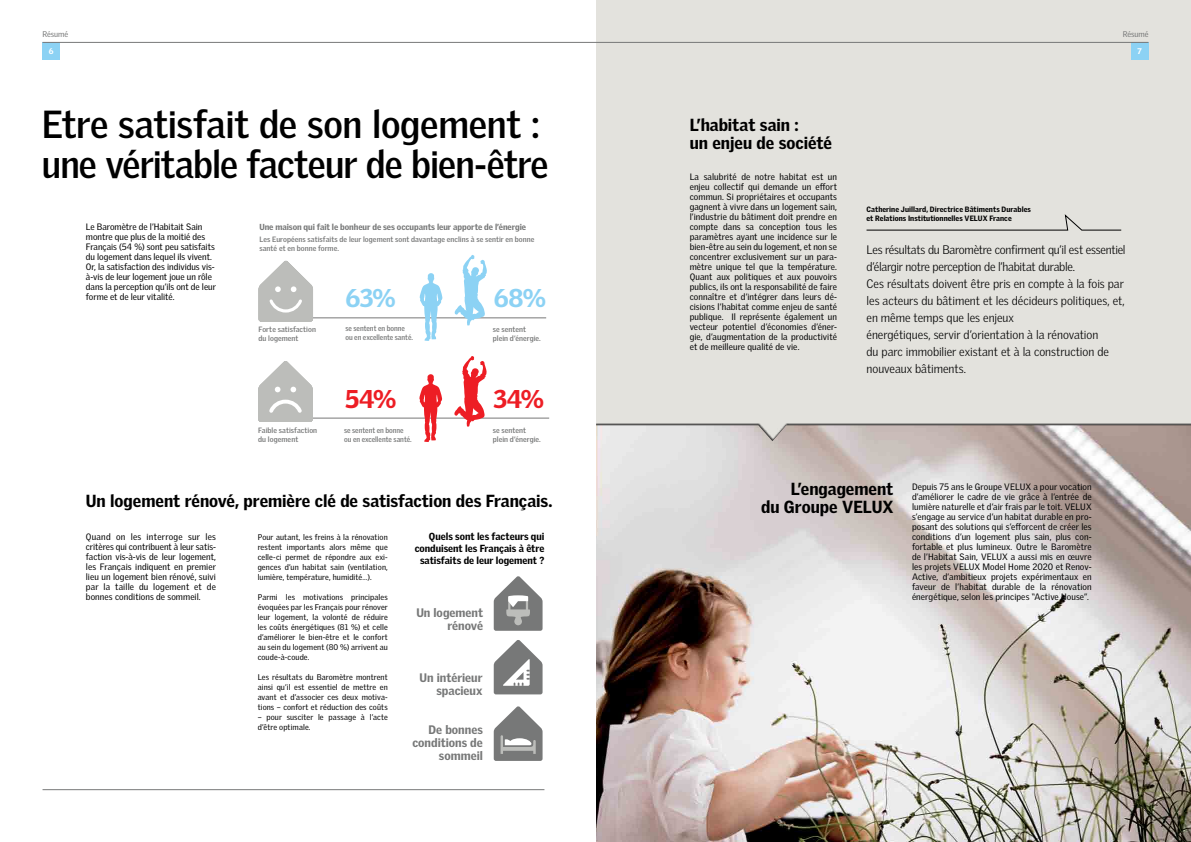
<style>
.page{position:relative;width:1191px;height:842px;background:#fff}
.page>*{position:absolute;margin:0;border:0;box-sizing:border-box;transform-origin:0 0}
.t1{font:700 38px/40px "Velux Gothic";letter-spacing:-.02em;color:#000}
.t2{font:900 25px "Velux Gothic";color:#8cd2f4}
.t3{font:900 25px "Velux Gothic";color:#ed1d24}
.t4{font:900 17px/18px "Velux Gothic";color:#000}
.t5{font:300 12px/17px "Velux Gothic";letter-spacing:-.005em;color:#000}
.t6{font:900 12px/13px "Velux Gothic";color:#777878;text-align:right}
.t7{font:900 10px/12px "Velux Gothic";letter-spacing:-.005em;color:#000;text-align:right}
.t8{font:9px/10px "Velux Gothic";color:#000;text-align:justify}
.t9{font:900 8.5px "Velux Gothic";letter-spacing:-.005em;color:#777878}
.t10{font:8px/10px "Velux Gothic";letter-spacing:.015em;color:#000;text-align:justify}
.t11{font:8px "Velux Gothic";letter-spacing:-.01em;color:#777878}
.t12{font:900 8px "Velux Gothic";color:#fff}
.t13{font:700 7.5px/9px "Velux Gothic";letter-spacing:.005em;color:#777878}
.t14{font:900 7.5px/9px "Velux Gothic";letter-spacing:.005em;color:#000}
.t15{font:700 7.5px/9px "Velux Gothic";letter-spacing:.005em;color:#777878;scale:.95 1}
</style>
<div class="page">
<div style="left:596px;top:0;width:595px;height:842px;background:#e3e2dd"></div>
<div style="left:43px;top:43px;width:17px;height:17px;background:#8cd2f4"></div>
<div style="left:1130px;top:43px;width:18px;height:17px;background:#8cd2f4"></div>
<img style="left:596px;top:425px;width:595px;height:417px">
<hr style="left:43px;top:42px;width:1105px;height:1px;background:#777878">
<hr style="left:43px;top:789px;width:501px;height:1px;background:#777878">
<hr style="left:311px;top:318px;width:235px;height:1px;background:#777878">
<svg style="left:258px;top:260px;width:55px;height:62px"></svg>
<svg style="left:419px;top:273px;width:23px;height:68px"></svg>
<svg style="left:454px;top:255px;width:33px;height:71px"></svg>
<svg style="left:494px;top:640px;width:48px;height:54px"></svg>
<svg style="left:494px;top:706px;width:48px;height:55px"></svg>
<svg style="left:494px;top:576px;width:48px;height:55px"></svg>
<hr style="left:311px;top:418px;width:238px;height:1px;background:#777878">
<svg style="left:258px;top:361px;width:55px;height:61px"></svg>
<svg style="left:419px;top:374px;width:23px;height:68px"></svg>
<svg style="left:454px;top:356px;width:32px;height:71px"></svg>
<svg style="left:866px;top:214px;width:256px;height:17px"></svg>
<p class="t11" style="left:43px;top:29px;width:27px">Résumé</p>
<p class="t11" style="left:1122px;top:29px;width:27px">Résumé</p>
<p class="t12" style="left:49px;top:46px;width:6px">6</p>
<p class="t12" style="left:1137px;top:46px;width:6px">7</p>
<h1 class="t1" style="left:42px;top:104px;width:508px">Etre satisfait de son logement : une véritable facteur de bien-être</h1>
<p class="t8" style="left:86px;top:222px;width:132px;text-align:left">Le Baromètre de l’Habitait Sain montre que plus de la moitié des Français (54 %) sont peu satisfaits du logement dans lequel ils vivent.<br>Or, la satisfaction des individus vis&shy;à-vis de leur logement joue un rôle dans la perception qu’ils ont de leur forme et de leur vitalité.</p>
<p class="t9" style="left:259px;top:222px;width:268px">Une maison qui fait le bonheur de ses occupants leur apporte de l’énergie</p>
<p class="t13" style="left:259px;top:235px;width:276px">Les Européens satisfaits de leur logement sont davantage enclins à se sentir en bonne santé et en bonne forme.</p>
<p class="t13" style="left:258px;top:325px;width:59px">Forte satisfaction du logement</p>
<p class="t13" style="left:258px;top:425px;width:60px">Faible satisfaction du logement</p>
<h2 class="t2" style="left:345px;top:282px;width:52px">63%</h2>
<h2 class="t2" style="left:494px;top:282px;width:54px">68%</h2>
<p class="t15" style="left:345px;top:324px;width:73px">se sentent en bonne ou en excellente santé.</p>
<p class="t13" style="left:493px;top:324px;width:50px">se sentent plein d’énergie.</p>
<h2 class="t3" style="left:345px;top:383px;width:53px">54%</h2>
<h2 class="t3" style="left:493px;top:383px;width:52px">34%</h2>
<p class="t13" style="left:493px;top:425px;width:50px">se sentent plein d’énergie.</p>
<p class="t15" style="left:344px;top:426px;width:73px">se sentent en bonne ou en excellente santé.</p>
<h3 class="t4" style="left:86px;top:492px;width:468px">Un logement rénové, première clé de satisfaction des Français.</h3>
<p class="t7" style="left:415px;top:530px;width:131px">Quels sont les facteurs qui conduisent les Français à être satisfaits de leur logement ?</p>
<p class="t8" style="left:86px;top:532px;width:132px">Quand on les interroge sur les critères qui contribuent à leur satis&shy;faction vis-à-vis de leur logement, les Français indiquent en premier lieu un logement bien rénové, suivi par la taille du logement et de bonnes conditions de sommeil.</p>
<p class="t10" style="left:258px;top:532px;width:132px">Pour autant, les freins à la rénovation restent importants alors même que celle-ci permet de répondre aux exi&shy;gences d’un habitat sain (ventilation, lumière, température, humidité…).</p>
<p class="t10" style="left:258px;top:592px;width:132px">Parmi les motivations principales évoquées par les Français pour rénover leur logement, la volonté de réduire les coûts énergétiques (81 %) et celle d’améliorer le bien-être et le confort au sein du logement (80 %) arrivent au coude-à-coude.</p>
<p class="t10" style="left:258px;top:672px;width:132px">Les résultats du Baromètre montrent ainsi qu’il est essentiel de mettre en avant et d’associer ces deux motiva&shy;tions – confort et réduction des coûts</p>
<p class="t10" style="left:258px;top:712px;width:132px">– pour susciter le passage à l’acte d’être optimale.</p>
<h3 class="t6" style="left:416px;top:606px;width:68px">Un logement rénové</h3>
<h3 class="t6" style="left:419px;top:671px;width:64px">Un intérieur spacieux</h3>
<h3 class="t6" style="left:412px;top:723px;width:72px">De bonnes conditions de sommeil</h3>
<h3 class="t4" style="left:689px;top:115px;width:144px">L’habitat sain :<br>un enjeu de société</h3>
<p class="t8" style="left:689px;top:172px;width:149px">La salubrité de notre habitat est un enjeu collectif qui demande un effort commun. Si propriétaires et occupants gagnent à vivre dans un logement sain, l’industrie du bâtiment doit prendre en compte dans sa conception tous les paramètres ayant une incidence sur le bien-être au sein du logement, et non se concentrer exclusivement sur un para&shy;mètre unique tel que la température.<br>Quant aux politiques et aux pouvoirs publics, ils ont la responsabilité de faire connaître et d’intégrer dans leurs dé&shy;cisions l’habitat comme enjeu de santé publique. Il représente également un vecteur potentiel d’économies d’éner&shy;gie, d’augmentation de la productivité et de meilleure qualité de vie.</p>
<p class="t14" style="left:866px;top:204px;width:166px">Catherine Juillard, Directrice Bâtiments Durables et Relations Institutionnelles VELUX France</p>
<p class="t5" style="left:866px;top:241px;width:260px">Les résultats du Baromètre confirment qu’il est essentiel d’élargir notre perception de l’habitat durable.<br>Ces résultats doivent être pris en compte à la fois par les acteurs du bâtiment et les décideurs politiques, et, en même temps que les enjeux<br>énergétiques, servir d’orientation à la rénovation<br>du parc immobilier existant et à la construction de nouveaux bâtiments.</p>
<h3 class="t4" style="left:761px;top:480px;width:134px;text-align:right">L’engagement<br>du Groupe VELUX</h3>
<p class="t8" style="left:912px;top:482px;width:181px">Depuis 75 ans le Groupe VELUX a pour vocation d’améliorer le cadre de vie grâce à l’entrée de lumière naturelle et d’air frais par le toit. VELUX s’engage au service d’un habitat durable en pro&shy;posant des solutions qui s’efforcent de créer les conditions d’un logement plus sain, plus con&shy;fortable et plus lumineux. Outre le Baromètre de l’Habitat Sain, VELUX a aussi mis en œuvre les projets VELUX Model Home 2020 et Renov-Active, d’ambitieux projets expérimentaux en faveur de l’habitat durable de la rénovation énergétique, selon les principes “Active House”.</p>
</div>
